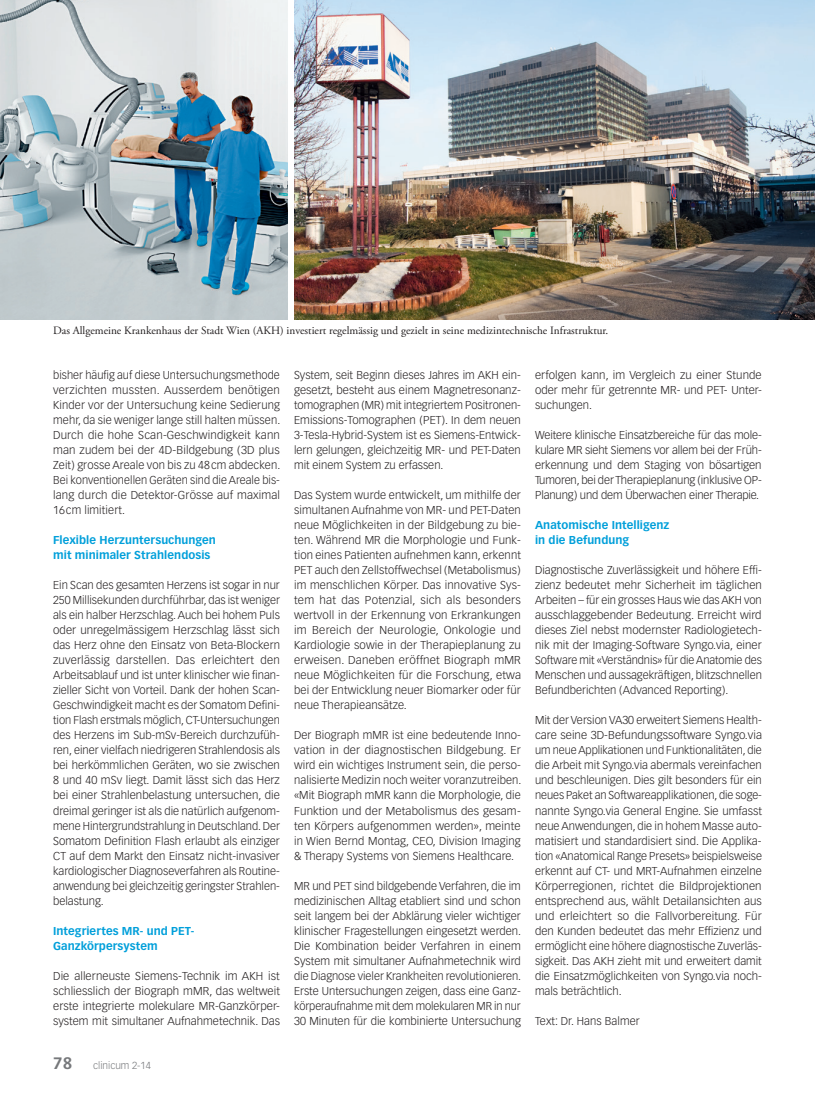
<style>
.page{position:relative;width:815px;height:1099px;background:#fff}
.page>*{position:absolute;margin:0;border:0;box-sizing:border-box;transform-origin:0 0}
.t1{font:300 11.25px/15px "Vectora LT Std";color:#231f20;text-align:justify}
.t2{font:700 11.25px/15px "Vectora LT Std";letter-spacing:.005em;color:#009fda}
.t3{font:11.25px "Adobe Garamond Pro";color:#231f20}
.t4{font:300 10px "Vectora LH";color:#76787b}
.s1{font-weight:700;font-size:16.25px}
</style>
<div class="page">
<img style="left:0;top:0;width:287px;height:319px">
<img style="left:294px;top:0;width:520px;height:319px">
<p class="t3" style="left:53px;top:324px;width:557px">Das Allgemeine Krankenhaus der Stadt Wien (AKH) investiert regelmässig und gezielt in seine medizintechnische Infrastruktur.</p>
<p class="t1" style="left:53px;top:368px;width:229px">bisher häufig auf diese Untersuchungsmethode verzichten mussten. Ausserdem benötigen Kinder vor der Untersuchung keine Sedierung mehr, da sie weniger lange still halten müssen.<br>Durch die hohe Scan-Geschwindigkeit kann man zudem bei der 4D-Bildgebung (3D plus Zeit) grosse Areale von bis zu 48cm abdecken.<br>Bei konventionellen Geräten sind die Areale bis&shy;lang durch die Detektor-Grösse auf maximal 16cm limitiert.</p>
<p class="t2" style="left:53px;top:533px;width:164px">Flexible Herzuntersuchungen mit minimaler Strahlendosis</p>
<p class="t1" style="left:53px;top:578px;width:228px">Ein Scan des gesamten Herzens ist sogar in nur 250 Millisekunden durchführbar, das ist weniger als ein halber Herzschlag. Auch bei hohem Puls oder unregelmässigem Herzschlag lässt sich das Herz ohne den Einsatz von Beta-Blockern zuverlässig darstellen. Das erleichtert den Arbeitsablauf und ist unter klinischer wie finan&shy;zieller Sicht von Vorteil. Dank der hohen Scan-Geschwindigkeit macht es der Somatom Defini&shy;tion Flash erstmals möglich, CT-Untersuchungen des Herzens im Sub-mSv-Bereich durchzufüh&shy;ren, einer vielfach niedrigeren Strahlendosis als bei herkömmlichen Geräten, wo sie zwischen 8 und 40 mSv liegt. Damit lässt sich das Herz bei einer Strahlenbelastung untersuchen, die dreimal geringer ist als die natürlich aufgenom&shy;mene Hintergrundstrahlung in Deutschland. Der Somatom Definition Flash erlaubt als einziger CT auf dem Markt den Einsatz nicht-invasiver kardiologischer Diagnoseverfahren als Routine&shy;anwendung bei gleichzeitig geringster Strahlen&shy;belastung.</p>
<p class="t2" style="left:53px;top:923px;width:143px">Integriertes MR- und PET-<br>Ganzkörpersystem</p>
<p class="t1" style="left:53px;top:968px;width:228px">Die allerneuste Siemens-Technik im AKH ist schliesslich der Biograph mMR, das weltweit erste integrierte molekulare MR-Ganzkörper&shy;system mit simultaner Aufnahmetechnik. Das</p>
<p class="t4" style="left:53px;top:1059px;width:99px"><span class="s1">78</span> clinicum 2-14</p>
<p class="t1" style="left:294px;top:368px;width:228px">System, seit Beginn dieses Jahres im AKH ein&shy;gesetzt, besteht aus einem Magnetresonanz&shy;tomographen (MR) mit integriertem Positronen-Emissions-Tomographen (PET). In dem neuen 3-Tesla-Hybrid-System ist es Siemens-Entwick&shy;lern gelungen, gleichzeitig MR- und PET-Daten mit einem System zu erfassen.</p>
<p class="t1" style="left:294px;top:488px;width:228px">Das System wurde entwickelt, um mithilfe der simultanen Aufnahme von MR- und PET-Daten neue Möglichkeiten in der Bildgebung zu bie&shy;ten. Während MR die Morphologie und Funk&shy;tion eines Patienten aufnehmen kann, erkennt PET auch den Zellstoffwechsel (Metabolismus) im menschlichen Körper. Das innovative Sys&shy;tem hat das Potenzial, sich als besonders wertvoll in der Erkennung von Erkrankungen im Bereich der Neurologie, Onkologie und Kardiologie sowie in der Therapieplanung zu erweisen. Daneben eröffnet Biograph mMR neue Möglichkeiten für die Forschung, etwa bei der Entwicklung neuer Biomarker oder für neue Therapieansätze.</p>
<p class="t1" style="left:294px;top:728px;width:229px">Der Biograph mMR ist eine bedeutende Inno&shy;vation in der diagnostischen Bildgebung. Er wird ein wichtiges Instrument sein, die perso&shy;nalisierte Medizin noch weiter voranzutreiben. «Mit Biograph mMR kann die Morphologie, die Funktion und der Metabolismus des gesam&shy;ten Körpers aufgenommen werden», meinte in Wien Bernd Montag, CEO, Division Imaging &amp; Therapy Systems von Siemens Healthcare.</p>
<p class="t1" style="left:294px;top:878px;width:229px">MR und PET sind bildgebende Verfahren, die im medizinischen Alltag etabliert sind und schon seit langem bei der Abklärung vieler wichtiger klinischer Fragestellungen eingesetzt werden.<br>Die Kombination beider Verfahren in einem System mit simultaner Aufnahmetechnik wird die Diagnose vieler Krankheiten revolutionieren.<br>Erste Untersuchungen zeigen, dass eine Ganz&shy;körperaufnahme mit dem molekularen MR in nur 30 Minuten für die kombinierte Untersuchung</p>
<p class="t1" style="left:535px;top:368px;width:228px">erfolgen kann, im Vergleich zu einer Stunde oder mehr für getrennte MR- und PET- Unter&shy;suchungen.</p>
<p class="t1" style="left:535px;top:428px;width:228px">Weitere klinische Einsatzbereiche für das mole&shy;kulare MR sieht Siemens vor allem bei der Früh&shy;erkennung und dem Staging von bösartigen Tumoren, bei der Therapieplanung (inklusive OP-Planung) und dem Überwachen einer Therapie.</p>
<p class="t2" style="left:535px;top:518px;width:136px">Anatomische Intelligenz in die Befundung</p>
<p class="t1" style="left:535px;top:563px;width:228px">Diagnostische Zuverlässigkeit und höhere Effi&shy;zienz bedeutet mehr Sicherheit im täglichen Arbeiten – für ein grosses Haus wie das AKH von ausschlaggebender Bedeutung. Erreicht wird dieses Ziel nebst modernster Radiologietech&shy;nik mit der Imaging-Software Syngo.via, einer Software mit «Verständnis» für die Anatomie des Menschen und aussagekräftigen, blitzschnellen Befundberichten (Advanced Reporting).</p>
<p class="t1" style="left:535px;top:713px;width:228px">Mit der Version VA30 erweitert Siemens Health&shy;care seine 3D-Befundungssoftware Syngo.via um neue Applikationen und Funktionalitäten, die die Arbeit mit Syngo.via abermals vereinfachen und beschleunigen. Dies gilt besonders für ein neues Paket an Softwareapplikationen, die soge&shy;nannte Syngo.via General Engine. Sie umfasst neue Anwendungen, die in hohem Masse auto&shy;matisiert und standardisiert sind. Die Applika&shy;tion «Anatomical Range Presets» beispielsweise erkennt auf CT- und MRT-Aufnahmen einzelne Körperregionen, richtet die Bildprojektionen entsprechend aus, wählt Detailansichten aus und erleichtert so die Fallvorbereitung. Für den Kunden bedeutet das mehr Effizienz und ermöglicht eine höhere diagnostische Zuverläs&shy;sigkeit. Das AKH zieht mit und erweitert damit die Einsatzmöglichkeiten von Syngo.via noch&shy;mals beträchtlich.</p>
<p class="t1" style="left:535px;top:1013px;width:106px">Text: Dr. Hans Balmer</p>
</div>
